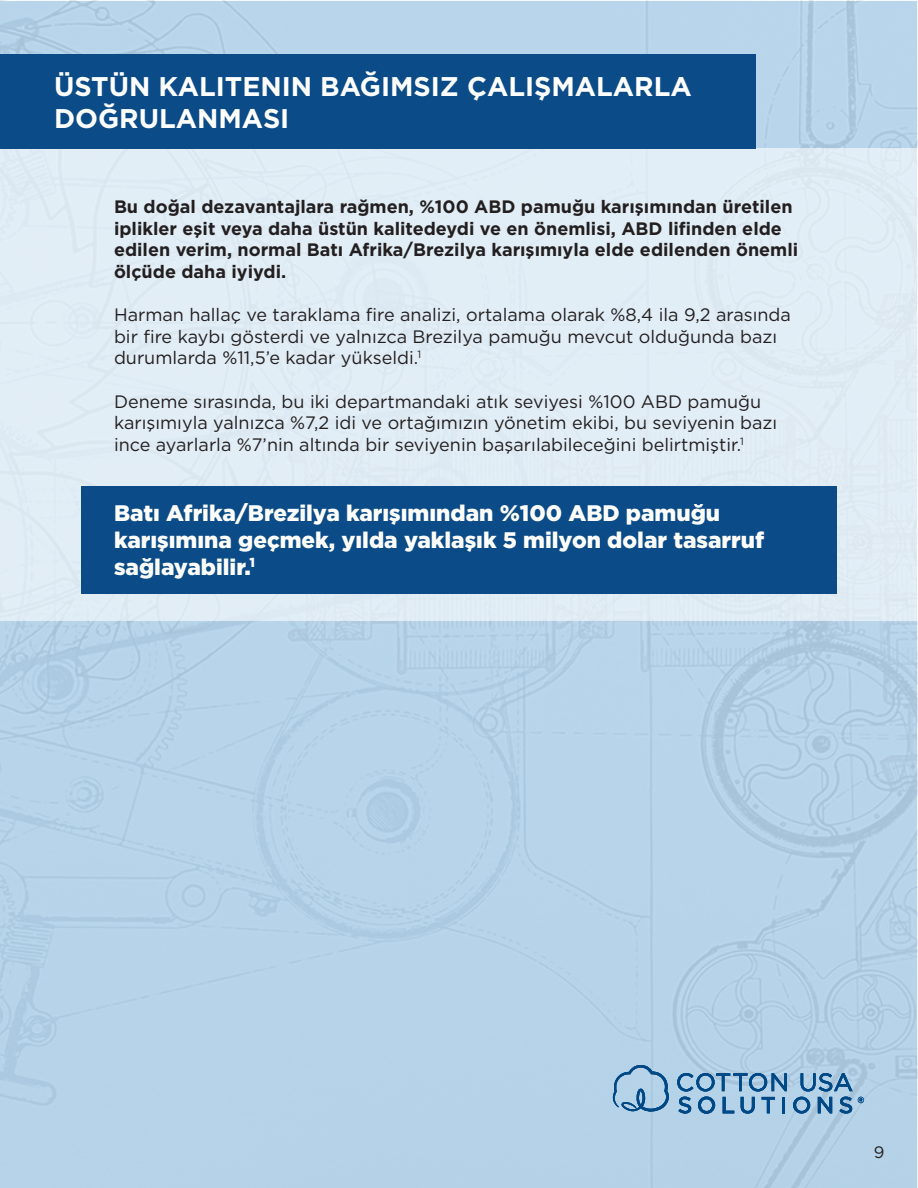
<style>
.page{position:relative;width:918px;height:1188px;background:#fff}
.page>*{position:absolute;margin:0;border:0;box-sizing:border-box;transform-origin:0 0}
.t1{font:700 27px/32.4px "Gotham";color:#fff}
.t2{font:900 22.5px/27px "Gotham";color:#fff}
.t3{font:18px/21.6px "Gotham";color:#231f20}
.t4{font:700 18px/21.6px "Gotham";color:#231f20}
.t5{font:16.5px "Gotham";color:#231f20}
</style>
<div class="page">
<img style="left:0;top:0;width:918px;height:1188px">
<div style="left:0;top:148px;width:918px;height:473px;background:#e2edf6"></div>
<div style="left:81px;top:486px;width:756px;height:108px;background:#0b4b87"></div>
<svg style="left:613px;top:1065px;width:56px;height:47px;background:#8bb2d1"></svg>
<svg style="left:677px;top:1073px;width:110px;height:18px;background:#6e9cc1"></svg>
<svg style="left:801px;top:1073px;width:52px;height:18px"></svg>
<svg style="left:678px;top:1097px;width:13px;height:17px"></svg>
<svg style="left:698px;top:1097px;width:17px;height:17px"></svg>
<svg style="left:723px;top:1097px;width:11px;height:16px"></svg>
<svg style="left:741px;top:1097px;width:14px;height:17px"></svg>
<svg style="left:762px;top:1097px;width:13px;height:16px"></svg>
<hr style="left:782px;top:1097px;width:3px;height:16px;background:#004987">
<svg style="left:793px;top:1097px;width:17px;height:17px"></svg>
<svg style="left:818px;top:1097px;width:14px;height:16px"></svg>
<svg style="left:839px;top:1097px;width:13px;height:17px"></svg>
<svg style="left:858px;top:1097px;width:6px;height:6px"></svg>
<div style="left:0;top:54px;width:756px;height:94px;background:#0b4b87"></div>
<p class="t1" style="left:54px;top:70px;width:639px">ÜSTÜN KALITENIN BAĞIMSIZ ÇALIŞMALARLA<br>DOĞRULANMASI</p>
<p class="t4" style="left:114px;top:196px;width:686px">Bu doğal dezavantajlara rağmen, %100 ABD pamuğu karışımından üretilen iplikler eşit veya daha üstün kalitedeydi ve en önemlisi, ABD lifinden elde edilen verim, normal Batı Afrika/Brezilya karışımıyla elde edilenden önemli ölçüde daha iyiydi.</p>
<p class="t3" style="left:114px;top:304px;width:678px">Harman hallaç ve taraklama fire analizi, ortalama olarak %8,4 ila 9,2 arasında bir fire kaybı gösterdi ve yalnızca Brezilya pamuğu mevcut olduğunda bazı durumlarda %11,5’e kadar yükseldi.<sup>1</sup></p>
<p class="t3" style="left:114px;top:390px;width:665px">Deneme sırasında, bu iki departmandaki atık seviyesi %100 ABD pamuğu karışımıyla yalnızca %7,2 idi ve ortağımızın yönetim ekibi, bu seviyenin bazı ince ayarlarla %7’nin altında bir seviyenin başarılabileceğini belirtmiştir.<sup>1</sup></p>
<p class="t2" style="left:114px;top:499px;width:652px">Batı Afrika/Brezilya karışımından %100 ABD pamuğu karışımına geçmek, yılda yaklaşık 5 milyon dolar tasarruf sağlayabilir.<sup>1</sup></p>
<p class="t5" style="left:874px;top:1142px;width:12px">9</p>
</div>
